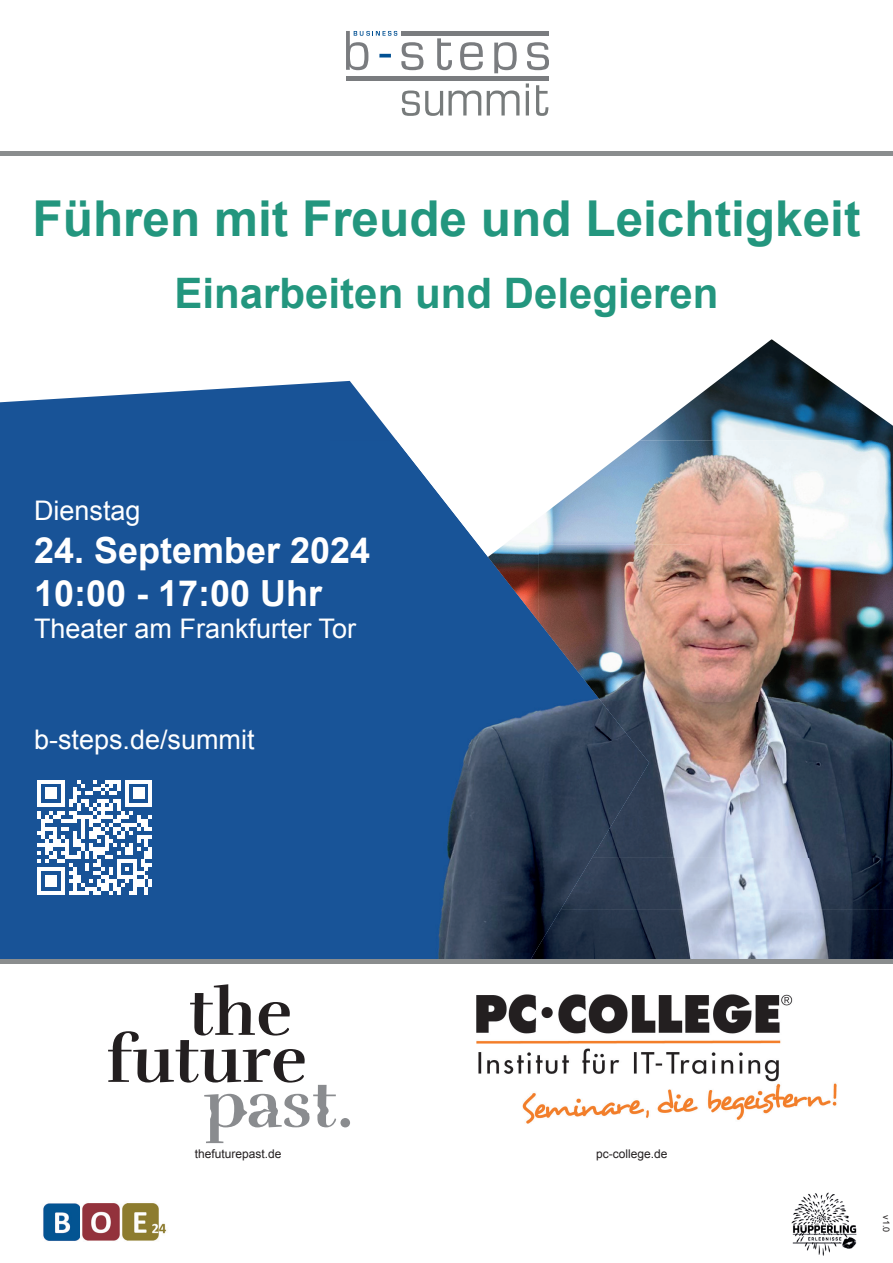
<style>
.page{position:relative;width:893px;height:1263px;background:#fff}
.page>*{position:absolute;margin:0;border:0;box-sizing:border-box;transform-origin:0 0}
.t1{font:700 49.5px "Arial";color:#23967e}
.t2{font:700 42px "Arial";color:#23967e}
.t3{font:700 36px/43.2px "Arial";color:#fff}
.t4{font:27px "Arial";color:#fff}
.t5{font:12px "Arial";color:#231f20}
.t6{font:9px "Arial";color:#231f20}
</style>
<div class="page">
<img style="left:649px;top:339px;width:244px;height:101px">
<svg style="left:0;top:381px;width:649px;height:578px;fill:#185397"></svg>
<img style="left:649px;top:910px;width:244px;height:49px">
<img style="left:649px;top:858px;width:244px;height:52px">
<img style="left:649px;top:701px;width:244px;height:157px">
<img style="left:649px;top:440px;width:244px;height:261px">
<img style="left:330px;top:440px;width:319px;height:519px">
<div style="left:0;top:959px;width:893px;height:5px;background:#8a8d8e"></div>
<svg style="left:437px;top:38px;width:15px;height:32px"></svg>
<svg style="left:460px;top:42px;width:23px;height:28px"></svg>
<svg style="left:494px;top:42px;width:23px;height:31px"></svg>
<svg style="left:527px;top:42px;width:21px;height:28px"></svg>
<svg style="left:346px;top:31px;width:77px;height:39px"></svg>
<hr style="left:401px;top:31px;width:147px;height:4px;background:#7a7c7f">
<div style="left:346px;top:76px;width:202px;height:5px;background:#7a7c7f"></div>
<svg style="left:402px;top:91px;width:79px;height:25px"></svg>
<svg style="left:487px;top:91px;width:32px;height:25px"></svg>
<hr style="left:526px;top:91px;width:3px;height:25px;background:#777b7b">
<svg style="left:526px;top:83px;width:3px;height:5px"></svg>
<svg style="left:536px;top:85px;width:12px;height:31px"></svg>
<hr style="left:0;top:151px;width:893px;height:4px;background:#8a8d8e">
<svg style="left:37px;top:779px;width:115px;height:115px"></svg>
<svg style="left:108px;top:984px;width:242px;height:159px"></svg>
<img style="left:476px;top:994px;width:361px;height:130px">
<img style="left:791px;top:1192px;width:66px;height:64px">
<img style="left:43px;top:1203px;width:124px;height:38px">
<h1 class="t1" style="left:33px;top:186px;width:829px">Führen mit Freude und Leichtigkeit</h1>
<h2 class="t2" style="left:175px;top:266px;width:545px">Einarbeiten und Delegieren</h2>
<p class="t4" style="left:34px;top:492px;width:108px">Dienstag</p>
<h3 class="t3" style="left:34px;top:530px;width:338px">24. September 2024<br>10:00 - 17:00 Uhr</h3>
<p class="t4" style="left:34px;top:611px;width:324px">Theater am Frankfurter Tor</p>
<p class="t4" style="left:34px;top:722px;width:222px">b-steps.de/summit</p>
<p class="t5" style="left:195px;top:1146px;width:88px">thefuturepast.de</p>
<p class="t5" style="left:596px;top:1146px;width:73px">pc-college.de</p>
<p class="t6" style="left:892px;top:1215px;width:19px;rotate:90deg">v1.0</p>
</div>
